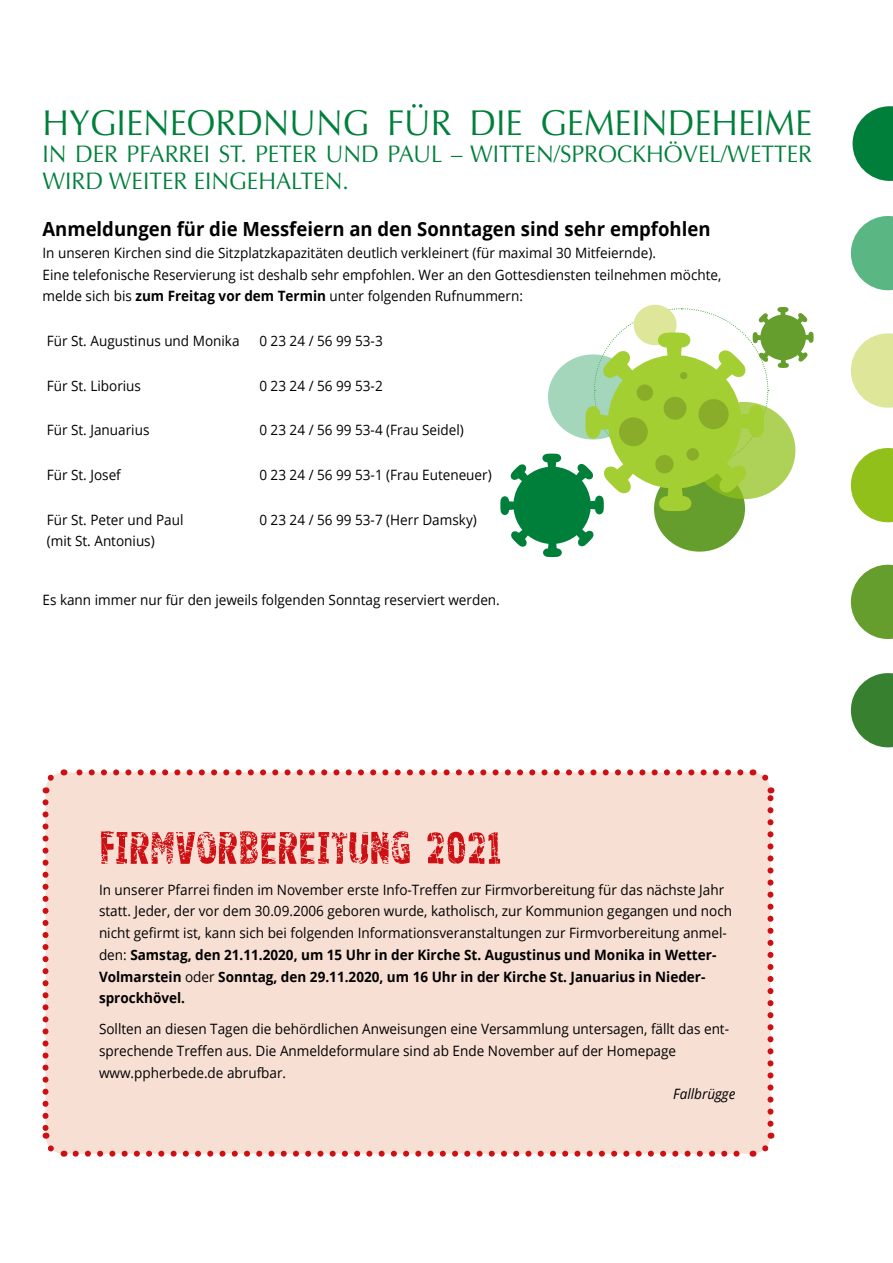
<style>
.page{position:relative;width:893px;height:1263px;background:#fff}
.page>*{position:absolute;margin:0;border:0;box-sizing:border-box;transform-origin:0 0}
.t1{font:54px "Vtksgoodluckforyou";color:#cd1013;scale:.95 1}
.t2{font:36px "Optima";color:#007f3b;scale:.95 1}
.t3{font:24px/27px "Optima";color:#007f3b;scale:.95 1}
.t4{font:700 19.5px "Open Sans";color:#000;scale:.95 1}
.t5{font:14.25px/21.8px "Open Sans";color:#000;scale:.95 1}
.t6{font:italic 14.25px "Open Sans";color:#000;scale:.95 1}
.s1{font-weight:700}
</style>
<div class="page">
<div style="left:634px;top:305px;width:43px;height:40px;background:#dee69a;border-radius:50%"></div>
<svg style="left:500px;top:307px;width:314px;height:250px"></svg>
<svg style="left:852px;top:106px;width:41px;height:75px"></svg>
<svg style="left:850px;top:216px;width:43px;height:74px"></svg>
<svg style="left:851px;top:333px;width:42px;height:75px"></svg>
<svg style="left:850px;top:448px;width:43px;height:74px"></svg>
<svg style="left:850px;top:565px;width:43px;height:74px"></svg>
<svg style="left:850px;top:673px;width:43px;height:74px"></svg>
<div style="left:46px;top:772px;width:724px;height:382px;background:#f7dfd4;border-radius:18px"></div>
<svg style="left:76px;top:1151px;width:670px;height:6px"></svg>
<svg style="left:42px;top:802px;width:23px;height:355px"></svg>
<svg style="left:752px;top:1133px;width:23px;height:24px"></svg>
<svg style="left:751px;top:769px;width:23px;height:355px"></svg>
<svg style="left:42px;top:769px;width:698px;height:24px"></svg>
<h2 class="t2" style="left:43px;top:102px;width:812px">HYGIENEORDNUNG FÜR DIE GEMEINDEHEIME</h2>
<h3 class="t3" style="left:43px;top:141px;width:812px">IN DER PFARREI ST. PETER UND PAUL – WITTEN/SPROCKHÖVEL/WETTER<br>WIRD WEITER EINGEHALTEN.</h3>
<h3 class="t4" style="left:43px;top:215px;width:705px">Anmeldungen für die Messfeiern an den Sonntagen sind sehr empfohlen</h3>
<p class="t5" style="left:43px;top:241px;width:716px">In unseren Kirchen sind die Sitzplatzkapazitäten deutlich verkleinert (für maximal 30 Mitfeiernde).<br>Eine telefonische Reservierung ist deshalb sehr empfohlen. Wer an den Gottesdiensten teilnehmen möchte, melde sich bis <span class="s1">zum Freitag vor dem Termin</span> unter folgenden Rufnummern:</p>
<p class="t5" style="left:47px;top:330px;width:204px">Für St. Augustinus und Monika</p>
<p class="t5" style="left:259px;top:330px;width:131px">0 23 24 / 56 99 53-3</p>
<p class="t5" style="left:47px;top:374px;width:101px">Für St. Liborius</p>
<p class="t5" style="left:259px;top:374px;width:131px">0 23 24 / 56 99 53-2</p>
<p class="t5" style="left:47px;top:419px;width:110px">Für St. Januarius</p>
<p class="t5" style="left:259px;top:419px;width:217px">0 23 24 / 56 99 53-4 (Frau Seidel)</p>
<p class="t5" style="left:47px;top:463px;width:80px">Für St. Josef</p>
<p class="t5" style="left:259px;top:463px;width:246px">0 23 24 / 56 99 53-1 (Frau Euteneuer)</p>
<p class="t5" style="left:47px;top:508px;width:145px">Für St. Peter und Paul (mit St. Antonius)</p>
<p class="t5" style="left:259px;top:508px;width:230px">0 23 24 / 56 99 53-7 (Herr Damsky)</p>
<p class="t5" style="left:43px;top:588px;width:483px">Es kann immer nur für den jeweils folgenden Sonntag reserviert werden.</p>
<h1 class="t1" style="left:99px;top:824px;width:425px">FIRMVORBEREITUNG 2021</h1>
<p class="t5" style="left:99px;top:878px;width:668px">In unserer Pfarrei finden im November erste Info-Treffen zur Firmvorbereitung für das nächste Jahr statt. Jeder, der vor dem 30.09.2006 geboren wurde, katholisch, zur Kommunion gegangen und noch nicht gefirmt ist, kann sich bei folgenden Informationsveranstaltungen zur Firmvorbereitung anmel&shy;den: <span class="s1">Samstag, den 21.11.2020, um 15 Uhr in der Kirche St. Augustinus und Monika in Wetter-Volmarstein</span> oder <span class="s1">Sonntag, den 29.11.2020, um 16 Uhr in der Kirche St. Januarius in Nieder&shy;sprockhövel.</span></p>
<p class="t5" style="left:99px;top:1018px;width:665px">Sollten an diesen Tagen die behördlichen Anweisungen eine Versammlung untersagen, fällt das ent&shy;sprechende Treffen aus. Die Anmeldeformulare sind ab Ende November auf der Homepage www.ppherbede.de abrufbar.</p>
<p class="t6" style="left:673px;top:1084px;width:67px">Fallbrügge</p>
</div>
